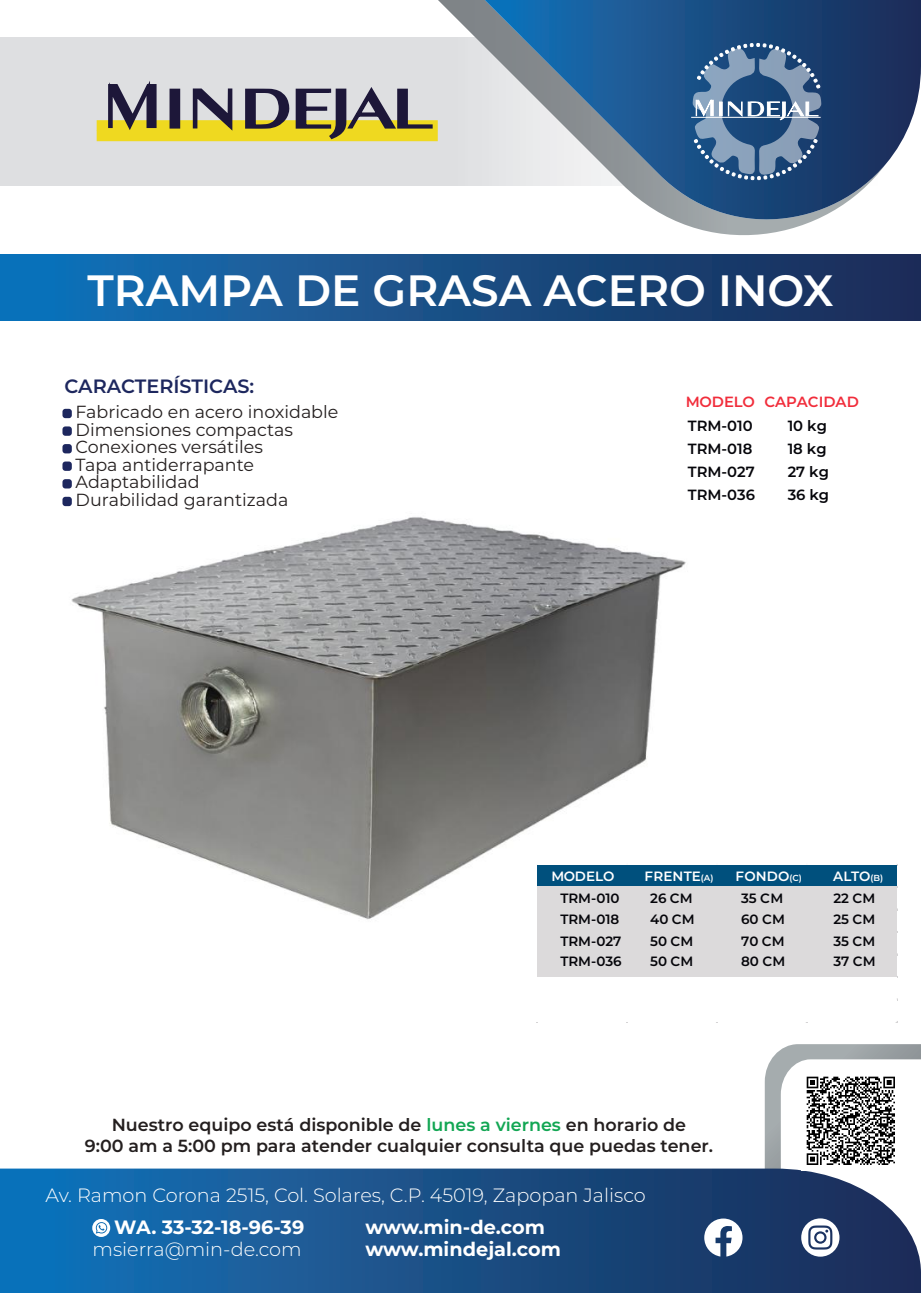
<style>
.page{position:relative;width:921px;height:1293px;background:#fff}
.page>*{position:absolute;margin:0;border:0;box-sizing:border-box;transform-origin:0 0}
.t1{font:600 43.75px "Montserrat";color:#fff}
.t2{font:300 19.25px "Montserrat";color:#fff}
.t3{font:700 19.25px/22.8px "Montserrat";color:#fff}
.t4{font:600 19.25px "Montserrat";color:#1d275e}
.t5{font:17.5px/17.5px "Montserrat";color:#241f1f}
.t6{font:600 17.5px/21px "Montserrat";color:#241f1f;text-align:center}
.t7{font:600 14.7px/23.1px "Montserrat";color:#05050a}
.t8{font:600 14.7px "Montserrat";color:#f12d3b}
.t9{font:600 13.47px "Montserrat";color:#05050a}
.t10{font:600 13.47px "Montserrat";letter-spacing:-.005em;color:#fff}
.s1{font-size:8.75px}
.s2{color:#12a653}
</style>
<div class="page">
<img style="left:64px;top:408px;width:622px;height:569px">
<div style="left:0;top:37px;width:920px;height:149px;background:#dedfe1"></div>
<div style="left:97px;top:120px;width:340px;height:21px;background:#efd920"></div>
<svg style="left:106px;top:81px;width:52px;height:49px"></svg>
<div style="left:169px;top:89px;width:11px;height:40px;background:#1d1739;border:4px solid #1d1739"></div>
<svg style="left:191px;top:88px;width:43px;height:43px"></svg>
<svg style="left:243px;top:87px;width:191px;height:55px"></svg>
<svg style="left:438px;top:0;width:46px;height:46px"></svg>
<svg style="left:484px;top:0;width:436px;height:235px"></svg>
<svg style="left:0;top:1168px;width:764px;height:124px;background:#185690"></svg>
<div style="left:0;top:254px;width:920px;height:67px;background:linear-gradient(to right,#1374ba,#1d2a54)"></div>
<hr style="left:691px;top:117px;width:129px;height:1px;background:#fff">
<svg style="left:692px;top:43px;width:129px;height:137px;background:#56779c"></svg>
<div style="left:538px;top:865px;width:359px;height:22px;background:#00507d"></div>
<div style="left:538px;top:886px;width:359px;height:91px;background:#dcdadb"></div>
<div style="left:62px;top:409px;width:10px;height:9px;background:#1d275e;border-radius:3px"></div>
<div style="left:62px;top:426px;width:10px;height:10px;background:#1d275e;border-radius:3px"></div>
<div style="left:62px;top:444px;width:10px;height:9px;background:#1d275e;border-radius:3px"></div>
<div style="left:62px;top:461px;width:10px;height:10px;background:#1d275e;border-radius:3px"></div>
<div style="left:62px;top:479px;width:10px;height:9px;background:#1d275e;border-radius:3px"></div>
<div style="left:62px;top:497px;width:10px;height:9px;background:#1d275e;border-radius:3px"></div>
<svg style="left:764px;top:1044px;width:156px;height:248px"></svg>
<svg style="left:92px;top:1218px;width:18px;height:18px"></svg>
<svg style="left:704px;top:1218px;width:38px;height:38px"></svg>
<img style="left:801px;top:1071px;width:98px;height:99px">
<h1 class="t1" style="left:87px;top:260px;width:747px">TRAMPA DE GRASA ACERO INOX</h1>
<p class="t4" style="left:65px;top:372px;width:191px">CARACTERÍSTICAS:</p>
<p class="t5" style="left:76px;top:402px;width:264px">Fabricado en acero inoxidable<br>Dimensiones compactas<br>Conexiones versátiles<br>Tapa antiderrapante<br>Adaptabilidad<br>Durabilidad garantizada</p>
<p class="t8" style="left:685px;top:391px;width:174px">MODELO CAPACIDAD</p>
<p class="t7" style="left:687px;top:414px;width:69px">TRM-010<br>TRM-018<br>TRM-027<br>TRM-036</p>
<p class="t7" style="left:787px;top:414px;width:43px">10 kg<br>18 kg<br>27 kg<br>36 kg</p>
<p class="t10" style="left:551px;top:866px;width:64px">MODELO</p>
<p class="t10" style="left:644px;top:866px;width:70px">FRENTE<span class="s1">(A)</span></p>
<p class="t10" style="left:735px;top:866px;width:68px">FONDO<span class="s1">(C)</span></p>
<p class="t10" style="left:833px;top:866px;width:51px">ALTO<span class="s1">(B)</span></p>
<p class="t9" style="left:560px;top:889px;width:61px">TRM-010</p>
<p class="t9" style="left:650px;top:889px;width:44px">26 CM</p>
<p class="t9" style="left:741px;top:889px;width:44px">35 CM</p>
<p class="t9" style="left:833px;top:889px;width:44px">22 CM</p>
<p class="t9" style="left:560px;top:910px;width:60px">TRM-018</p>
<p class="t9" style="left:650px;top:910px;width:46px">40 CM</p>
<p class="t9" style="left:741px;top:910px;width:45px">60 CM</p>
<p class="t9" style="left:833px;top:910px;width:44px">25 CM</p>
<p class="t9" style="left:560px;top:931px;width:63px">TRM-027</p>
<p class="t9" style="left:650px;top:931px;width:45px">50 CM</p>
<p class="t9" style="left:741px;top:931px;width:45px">70 CM</p>
<p class="t9" style="left:833px;top:931px;width:44px">35 CM</p>
<p class="t9" style="left:560px;top:952px;width:63px">TRM-036</p>
<p class="t9" style="left:650px;top:952px;width:45px">50 CM</p>
<p class="t9" style="left:741px;top:952px;width:46px">80 CM</p>
<p class="t9" style="left:833px;top:952px;width:44px">37 CM</p>
<p class="t6" style="left:85px;top:1113px;width:629px">Nuestro equipo está disponible de <span class="s2">lunes a viernes</span> en horario de<br>9:00 am a 5:00 pm para atender cualquier consulta que puedas tener.</p>
<p class="t2" style="left:46px;top:1181px;width:601px">Av. Ramon Corona 2515, Col. Solares, C.P. 45019, Zapopan Jalisco</p>
<p class="t3" style="left:365px;top:1214px;width:197px">www.min-de.com www.mindejal.com</p>
<p class="t3" style="left:114px;top:1214px;width:191px">WA. 33-32-18-96-39</p>
<p class="t2" style="left:92px;top:1236px;width:211px">msierra@min-de.com</p>
</div>
